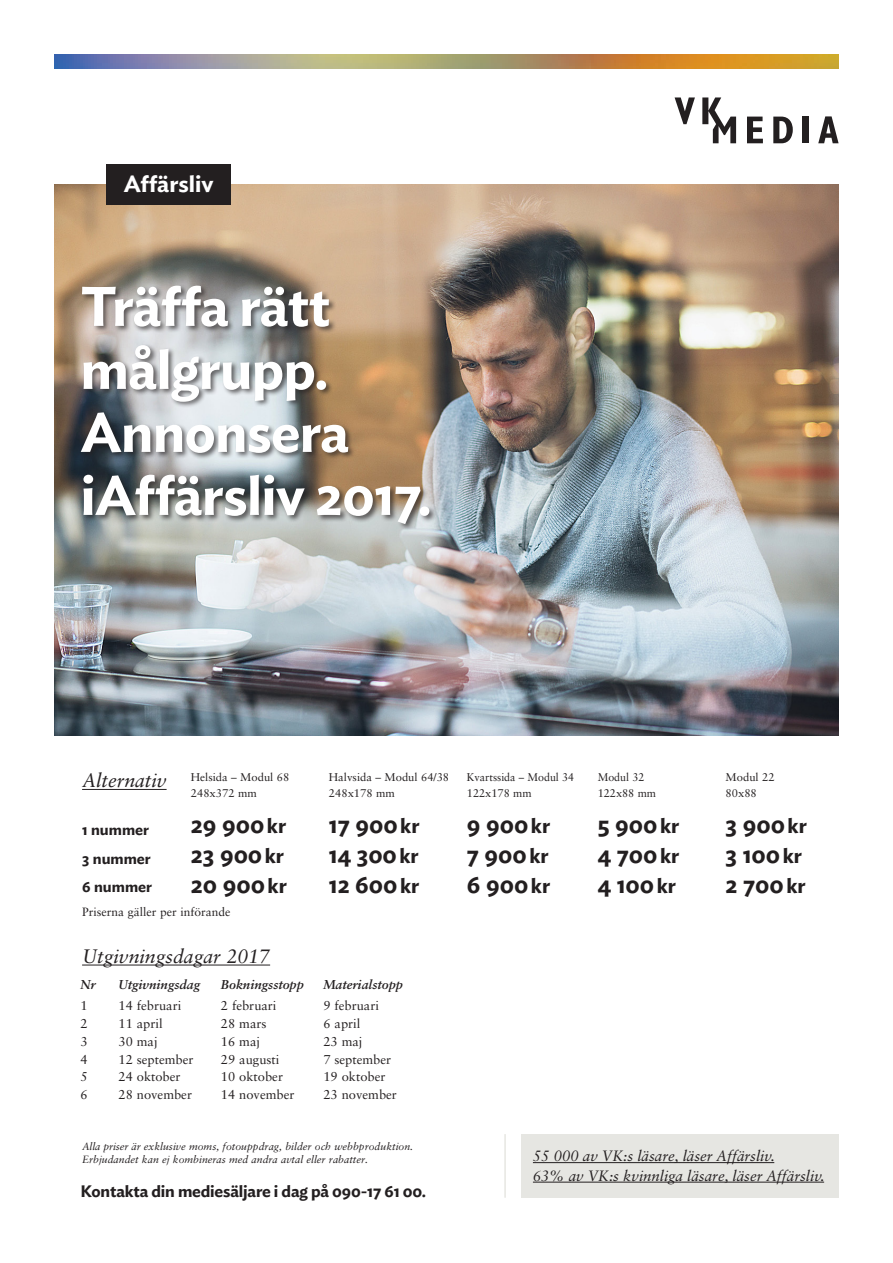
<style>
.page{position:relative;width:893px;height:1263px;background:#fff}
.page>*{position:absolute;margin:0;border:0;box-sizing:border-box;transform-origin:0 0}
.t1{font:600 55.2px/63px "Ideal Sans";letter-spacing:-.01em;color:#fff}
.t2{font:600 24.15px "Ideal Sans";color:#231f20}
.t3{font:600 23.25px "Ideal Sans";color:#fff}
.t4{font:italic 19.5px "Sabon LT Std";color:#231f20}
.t5{font:600 16.5px "Ideal Sans";letter-spacing:-.01em;color:#231f20}
.t6{font:600 15.15px "Ideal Sans";color:#231f20}
.t7{font:italic 15px "Sabon LT Std";color:#231f20}
.t8{font:12.9px "Sabon LT Std";color:#231f20}
.t9{font:italic 700 12.9px "Sabon LT Std";color:#231f20}
.t10{font:12px "Sabon LT Std";color:#231f20}
.t11{font:11.25px "Sabon LT Std";color:#231f20}
.t12{font:11.25px "Sabon LT Std";color:#231f20;scale:.95 1}
.t13{font:italic 10.5px/13.5px "Sabon LT Std";color:#231f20}
.s1{font-size:20.85px}
</style>
<div class="page">
<svg style="left:747px;top:117px;width:16px;height:26px"></svg>
<svg style="left:773px;top:117px;width:20px;height:26px"></svg>
<div style="left:803px;top:117px;width:6px;height:26px;background:#231f20"></div>
<svg style="left:818px;top:116px;width:21px;height:27px"></svg>
<svg style="left:702px;top:97px;width:34px;height:46px"></svg>
<svg style="left:675px;top:97px;width:20px;height:27px"></svg>
<img style="left:54px;top:54px;width:785px;height:15px">
<hr style="left:82px;top:964px;width:188px;height:1px;background:#231f20">
<div style="left:521px;top:1134px;width:318px;height:64px;background:#e6e6e2"></div>
<hr style="left:504px;top:1134px;width:2px;height:64px;background:#e6e6e2">
<hr style="left:533px;top:1162px;width:241px;height:1px;background:#231f20">
<hr style="left:533px;top:1182px;width:291px;height:1px;background:#231f20">
<hr style="left:82px;top:789px;width:85px;height:1px;background:#231f20">
<img style="left:54px;top:185px;width:785px;height:551px">
<div style="left:106px;top:165px;width:125px;height:40px;background:#231f20"></div>
<div style="left:79px;top:284px;width:358px;height:248px;background:#231f20;opacity:.65"></div>
<p class="t3" style="left:124px;top:166px;width:91px">Affärsliv</p>
<p class="t1" style="left:81px;top:271px;width:251px">Träffa rätt</p>
<p class="t1" style="left:81px;top:334px;width:249px">målgrupp.</p>
<p class="t1" style="left:81px;top:397px;width:353px">Annonsera iAffärsliv 2017.</p>
<p class="t4" style="left:82px;top:769px;width:86px">Alternativ</p>
<p class="t11" style="left:191px;top:770px;width:100px">Helsida – Modul 68</p>
<p class="t11" style="left:191px;top:786px;width:67px">248x372 mm</p>
<p class="t2" style="left:191px;top:805px;width:97px">29 900<span class="s1">kr</span></p>
<p class="t2" style="left:191px;top:835px;width:95px">23 900<span class="s1">kr</span></p>
<p class="t2" style="left:191px;top:865px;width:97px">20 900<span class="s1">kr</span></p>
<p class="t6" style="left:82px;top:818px;width:69px">1 nummer</p>
<p class="t6" style="left:82px;top:846px;width:70px">3 nummer</p>
<p class="t6" style="left:82px;top:875px;width:72px">6 nummer</p>
<p class="t10" style="left:82px;top:905px;width:150px">Priserna gäller per införande</p>
<p class="t4" style="left:82px;top:945px;width:190px">Utgivningsdagar 2017</p>
<p class="t11" style="left:329px;top:770px;width:122px">Halvsida – Modul 64/38</p>
<p class="t11" style="left:329px;top:786px;width:67px">248x178 mm</p>
<p class="t2" style="left:329px;top:805px;width:92px">17 900<span class="s1">kr</span></p>
<p class="t2" style="left:329px;top:835px;width:91px">14 300<span class="s1">kr</span></p>
<p class="t2" style="left:329px;top:865px;width:92px">12 600<span class="s1">kr</span></p>
<p class="t9" style="left:81px;top:977px;width:17px">Nr</p>
<p class="t9" style="left:119px;top:977px;width:83px">Utgivningsdag</p>
<p class="t9" style="left:221px;top:977px;width:84px">Bokningsstopp</p>
<p class="t9" style="left:323px;top:977px;width:81px">Materialstopp</p>
<p class="t8" style="left:81px;top:998px;width:9px">1</p>
<p class="t8" style="left:119px;top:998px;width:64px">14 februari</p>
<p class="t8" style="left:221px;top:998px;width:57px">2 februari</p>
<p class="t8" style="left:323px;top:998px;width:57px">9 februari</p>
<p class="t8" style="left:81px;top:1016px;width:9px">2</p>
<p class="t8" style="left:119px;top:1016px;width:46px">11 april</p>
<p class="t8" style="left:221px;top:1016px;width:47px">28 mars</p>
<p class="t8" style="left:323px;top:1016px;width:38px">6 april</p>
<p class="t8" style="left:81px;top:1034px;width:9px">3</p>
<p class="t8" style="left:119px;top:1034px;width:41px">30 maj</p>
<p class="t8" style="left:221px;top:1034px;width:41px">16 maj</p>
<p class="t8" style="left:323px;top:1034px;width:41px">23 maj</p>
<p class="t8" style="left:81px;top:1051px;width:9px">4</p>
<p class="t8" style="left:119px;top:1051px;width:76px">12 september</p>
<p class="t8" style="left:221px;top:1051px;width:60px">29 augusti</p>
<p class="t8" style="left:323px;top:1051px;width:69px">7 september</p>
<p class="t8" style="left:81px;top:1069px;width:9px">5</p>
<p class="t8" style="left:119px;top:1069px;width:64px">24 oktober</p>
<p class="t8" style="left:221px;top:1069px;width:64px">10 oktober</p>
<p class="t8" style="left:323px;top:1069px;width:64px">19 oktober</p>
<p class="t8" style="left:81px;top:1087px;width:9px">6</p>
<p class="t8" style="left:119px;top:1087px;width:75px">28 november</p>
<p class="t8" style="left:221px;top:1087px;width:75px">14 november</p>
<p class="t8" style="left:323px;top:1087px;width:75px">23 november</p>
<p class="t13" style="left:82px;top:1139px;width:333px">Alla priser är exklusive moms, fotouppdrag, bilder och webbproduktion.<br>Erbjudandet kan ej kombineras med andra avtal eller rabatter.</p>
<p class="t5" style="left:81px;top:1178px;width:347px">Kontakta din mediesäljare i dag på 090-17 61 00.</p>
<p class="t12" style="left:467px;top:770px;width:114px">Kvartssida – Modul 34</p>
<p class="t11" style="left:467px;top:786px;width:66px">122x178 mm</p>
<p class="t2" style="left:467px;top:805px;width:85px">9 900<span class="s1">kr</span></p>
<p class="t2" style="left:467px;top:835px;width:83px">7 900<span class="s1">kr</span></p>
<p class="t2" style="left:467px;top:865px;width:85px">6 900<span class="s1">kr</span></p>
<p class="t12" style="left:598px;top:770px;width:51px">Modul 32</p>
<p class="t11" style="left:598px;top:786px;width:60px">122x88 mm</p>
<p class="t2" style="left:598px;top:805px;width:83px">5 900<span class="s1">kr</span></p>
<p class="t2" style="left:598px;top:835px;width:83px">4 700<span class="s1">kr</span></p>
<p class="t2" style="left:598px;top:865px;width:80px">4 100<span class="s1">kr</span></p>
<p class="t11" style="left:726px;top:770px;width:51px">Modul 22</p>
<p class="t11" style="left:726px;top:786px;width:33px">80x88</p>
<p class="t2" style="left:726px;top:805px;width:83px">3 900<span class="s1">kr</span></p>
<p class="t2" style="left:726px;top:835px;width:78px">3 100<span class="s1">kr</span></p>
<p class="t2" style="left:726px;top:865px;width:82px">2 700<span class="s1">kr</span></p>
<p class="t7" style="left:533px;top:1147px;width:243px">55 000 av VK:s läsare, läser Affärsliv.</p>
<p class="t7" style="left:533px;top:1167px;width:293px">63% av VK:s kvinnliga läsare, läser Affärsliv.</p>
</div>
